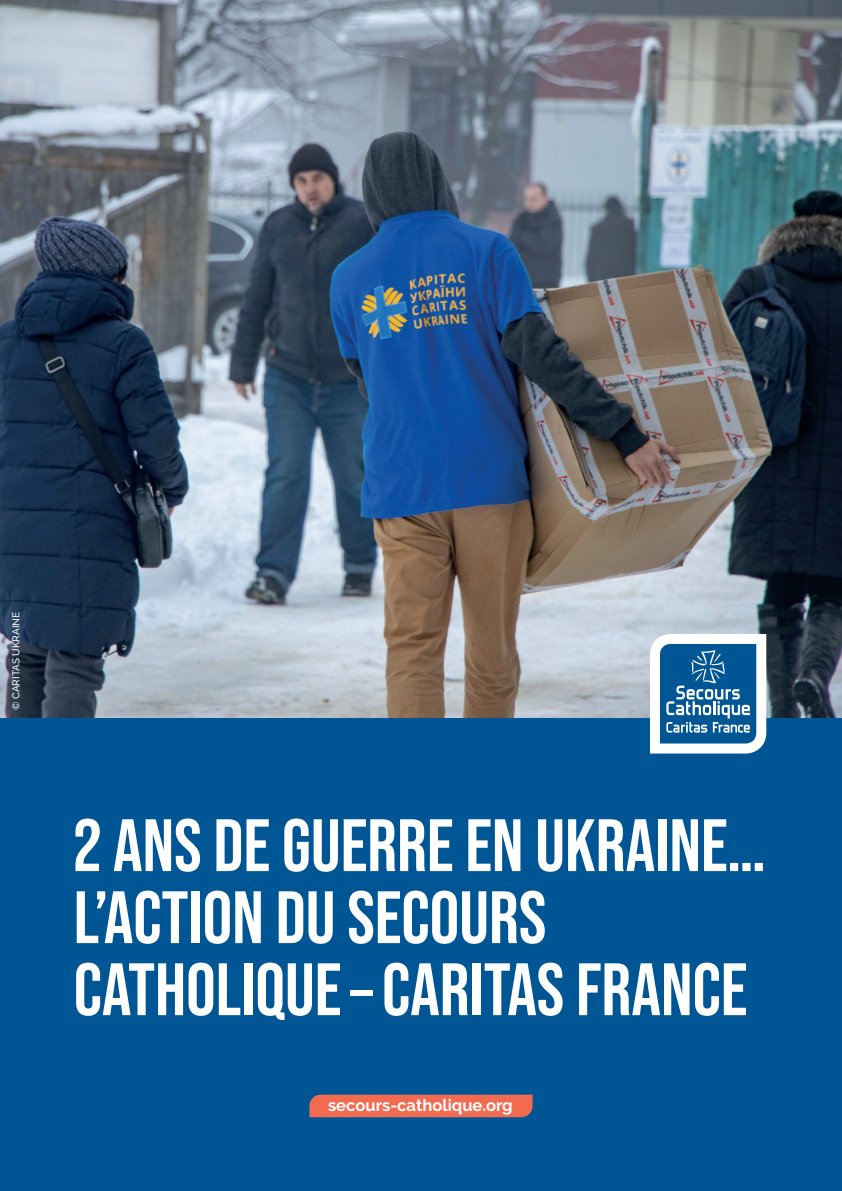
<style>
.page{position:relative;width:842px;height:1191px;background:#fff}
.page>*{position:absolute;margin:0;border:0;box-sizing:border-box;transform-origin:0 0}
.t1{font:700 74px/72px "Bebas Neue Pro";color:#fff}
.t2{font:700 16.6px "Raleway";color:#fff}
.t3{font:500 10px "Raleway";color:#fff}
</style>
<div class="page">
<div style="left:0;top:627px;width:842px;height:564px;background:#005594"></div>
<img style="left:0;top:0;width:842px;height:717px">
<svg style="left:645px;top:629px;width:126px;height:125px"></svg>
<div style="left:309px;top:1094px;width:224px;height:23px;background:#f26b50"></div>
<p class="t3" style="left:10px;top:710px;width:100px;rotate:-90deg">© CARITAS UKRAINE</p>
<p class="t1" style="left:74px;top:808px;width:693px">2 ANS DE GUERRE EN UKRAINE…<br>L’ACTION DU SECOURS<br>CATHOLIQUE–CARITAS FRANCE</p>
<p class="t2" style="left:328px;top:1096px;width:186px">secours-catholique.org</p>
</div>
